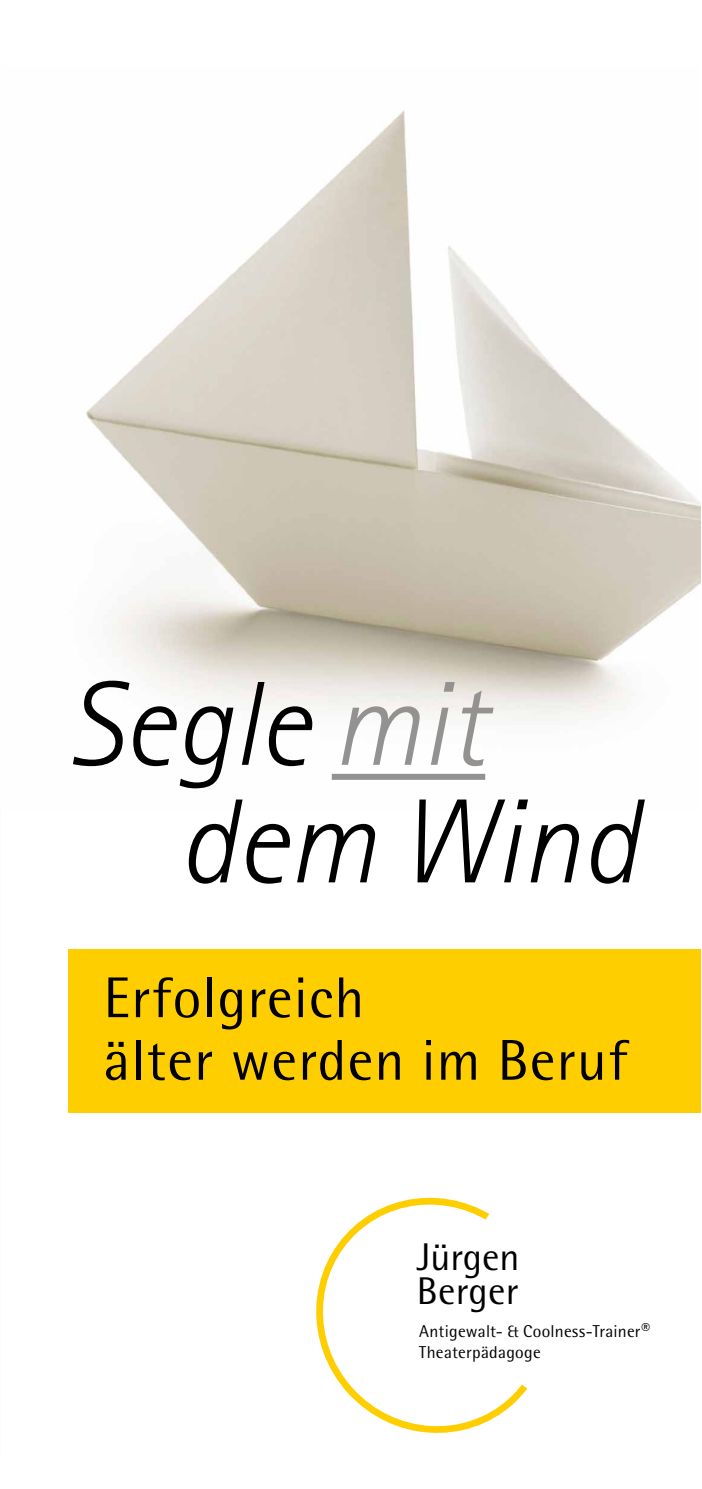
<style>
.page{position:relative;width:702px;height:1489px;background:#fff}
.page>*{position:absolute;margin:0;border:0;box-sizing:border-box;transform-origin:0 0}
.t1{font:italic 300 120px/117.5px "Rotis Sans Serif";color:#000}
.t2{font:57.5px/62.5px "Agfa Rotis Semisans";letter-spacing:.02em;color:#000}
.t3{font:38.75px/33.8px "Agfa Rotis Semisans";color:#000}
.t4{font:17.25px/20.5px "Agfa Rotis Semisans";letter-spacing:.015em;color:#000}
.s1{color:#949290}
</style>
<div class="page">
<svg style="left:316px;top:1199px;width:184px;height:234px"></svg>
<svg style="left:414px;top:1197px;width:114px;height:217px"></svg>
<div style="left:68px;top:949px;width:632px;height:164px;background:#ffce00"></div>
<img style="left:86px;top:111px;width:614px;height:669px">
<div style="left:332px;top:773px;width:153px;height:6px;background:#949290"></div>
<h1 class="t1" style="left:178px;top:667px;width:461px;text-indent:-111px">Segle <span class="s1">mit </span>dem Wind</h1>
<h2 class="t2" style="left:103px;top:965px;width:525px">Erfolgreich<br>älter werden im Beruf</h2>
<h3 class="t3" style="left:417px;top:1239px;width:104px">Jürgen<br>Berger</h3>
<p class="t4" style="left:419px;top:1320px;width:232px">Antigewalt- &amp; Coolness-Trainer®<br>Theaterpädagoge</p>
</div>
